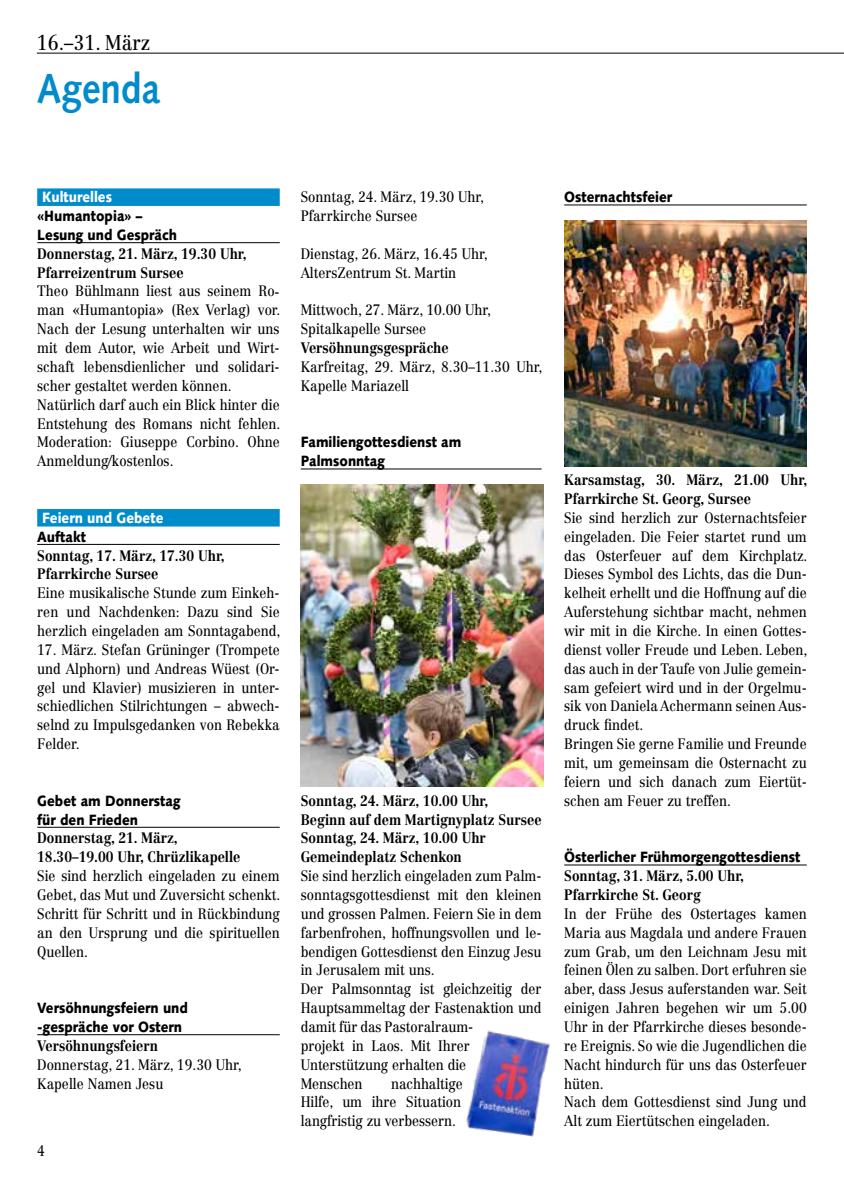
<style>
.page{position:relative;width:844px;height:1191px;background:#fff}
.page>*{position:absolute;margin:0;border:0;box-sizing:border-box;transform-origin:0 0}
.t1{font:700 42px "Syntax LT Std";color:#008bcb;scale:.88 1}
.t2{font:21px "Centennial LT Std";color:#000;scale:.88 1}
.t3{font:14.88px/18.9px "Centennial LT Std";color:#000;scale:.88 1}
.t4{font:700 14.88px/18.9px "Centennial LT Std";color:#000;scale:.88 1}
.t5{font:900 14.88px/18.9px "Syntax LT Std";color:#000;scale:.88 1}
.t6{font:900 14.88px "Syntax LT Std";color:#fff;scale:.88 1}
</style>
<div class="page">
<hr style="left:37px;top:53px;width:806px;height:1px;background:#000">
<div style="left:37px;top:188px;width:243px;height:18px;background:#008bcb"></div>
<hr style="left:37px;top:242px;width:243px;height:1px;background:#000">
<div style="left:37px;top:509px;width:243px;height:17px;background:#008bcb"></div>
<hr style="left:37px;top:544px;width:243px;height:1px;background:#000">
<hr style="left:37px;top:827px;width:243px;height:1px;background:#000">
<hr style="left:37px;top:1034px;width:243px;height:1px;background:#000">
<hr style="left:301px;top:469px;width:240px;height:1px;background:#000">
<hr style="left:564px;top:205px;width:242px;height:1px;background:#000">
<hr style="left:564px;top:864px;width:242px;height:1px;background:#000">
<img style="left:301px;top:484px;width:242px;height:303px">
<img style="left:466px;top:1030px;width:85px;height:107px">
<img style="left:564px;top:221px;width:242px;height:245px">
<h2 class="t2" style="left:37px;top:30px;width:130px">16.–31. März</h2>
<h1 class="t1" style="left:37px;top:64px;width:142px">Agenda</h1>
<p class="t6" style="left:42px;top:188px;width:81px">Kulturelles</p>
<p class="t5" style="left:37px;top:206px;width:160px">«Humantopia» –<br>Lesung und Gespräch</p>
<p class="t4" style="left:37px;top:244px;width:239px">Donnerstag, 21. März, 19.30 Uhr,<br>Pfarreizentrum Sursee</p>
<p class="t3" style="left:37px;top:282px;width:278px">Theo Bühlmann liest aus seinem Ro&shy;man «Humantopia» (Rex Verlag) vor.<br>Nach der Lesung unterhalten wir uns mit dem Autor, wie Arbeit und Wirt&shy;schaft lebensdienlicher und solidari&shy;scher gestaltet werden können.<br>Natürlich darf auch ein Blick hinter die Entstehung des Romans nicht fehlen.<br>Moderation: Giuseppe Corbino. Ohne Anmeldung/kostenlos.</p>
<p class="t6" style="left:42px;top:509px;width:139px">Feiern und Gebete</p>
<p class="t5" style="left:37px;top:527px;width:57px">Auftakt</p>
<p class="t4" style="left:37px;top:546px;width:215px">Sonntag, 17. März, 17.30 Uhr,<br>Pfarrkirche Sursee</p>
<p class="t3" style="left:37px;top:583px;width:278px;text-align:justify">Eine musikalische Stunde zum Einkeh&shy;ren und Nachdenken: Dazu sind Sie herzlich eingeladen am Sonntagabend,</p>
<p class="t3" style="left:37px;top:640px;width:277px;text-align:justify">17. März. Stefan Grüninger (Trompete und Alphorn) und Andreas Wüest (Or&shy;gel und Klavier) musizieren in unter&shy;schiedlichen Stilrichtungen – abwech&shy;selnd zu Impulsgedanken von Rebekka Felder.</p>
<p class="t5" style="left:37px;top:791px;width:164px">Gebet am Donnerstag für den Frieden</p>
<p class="t4" style="left:37px;top:828px;width:232px">Donnerstag, 21. März,<br>18.30–19.00 Uhr, Chrüzlikapelle</p>
<p class="t3" style="left:37px;top:866px;width:278px;text-align:justify">Sie sind herzlich eingeladen zu einem Gebet, das Mut und Zuversicht schenkt.<br>Schritt für Schritt und in Rückbindung an den Ursprung und die spirituellen Quellen.</p>
<p class="t5" style="left:37px;top:998px;width:173px">Versöhnungsfeiern und -gespräche vor Ostern</p>
<p class="t4" style="left:37px;top:1036px;width:139px">Versöhnungsfeiern</p>
<p class="t3" style="left:37px;top:1055px;width:234px">Donnerstag, 21. März, 19.30 Uhr,<br>Kapelle Namen Jesu</p>
<p class="t3" style="left:37px;top:1141px;width:10px">4</p>
<p class="t3" style="left:301px;top:188px;width:210px">Sonntag, 24. März, 19.30 Uhr,<br>Pfarrkirche Sursee</p>
<p class="t3" style="left:301px;top:244px;width:214px">Dienstag, 26. März, 16.45 Uhr,<br>AltersZentrum St. Martin</p>
<p class="t3" style="left:301px;top:301px;width:218px">Mittwoch, 27. März, 10.00 Uhr,<br>Spitalkapelle Sursee</p>
<p class="t4" style="left:301px;top:338px;width:170px">Versöhnungsgespräche</p>
<p class="t3" style="left:301px;top:357px;width:276px">Karfreitag, 29. März, 8.30–11.30 Uhr,<br>Kapelle Mariazell</p>
<p class="t5" style="left:301px;top:433px;width:184px">Familiengottesdienst am<br>Palmsonntag</p>
<p class="t4" style="left:301px;top:791px;width:275px">Sonntag, 24. März, 10.00 Uhr,<br>Beginn auf dem Martignyplatz Sursee<br>Sonntag, 24. März, 10.00 Uhr<br>Gemeindeplatz Schenkon</p>
<p class="t3" style="left:301px;top:866px;width:275px">Sie sind herzlich eingeladen zum Palm&shy;sonntagsgottesdienst mit den kleinen und grossen Palmen. Feiern Sie in dem farbenfrohen, hoffnungsvollen und le&shy;bendigen Gottesdienst den Einzug Jesu in Jerusalem mit uns.<br>Der Palmsonntag ist gleichzeitig der<br>Hauptsammeltag der Fastenaktion und damit für das Pastoralraum-<br>projekt in Laos. Mit Ihrer<br>Unterstützung erhalten die<br>Menschen</p>
<p class="t3" style="left:301px;top:1074px;width:186px;text-align:justify;text-indent:90px">nachhaltige Hilfe, um ihre Situation langfristig zu verbessern.</p>
<p class="t5" style="left:564px;top:188px;width:124px">Osternachtsfeier</p>
<p class="t4" style="left:564px;top:470px;width:277px">Karsamstag, 30. März, 21.00 Uhr,<br>Pfarrkirche St. Georg, Sursee</p>
<p class="t3" style="left:564px;top:508px;width:278px">Sie sind herzlich zur Osternachtsfeier eingeladen. Die Feier startet rund um das Osterfeuer auf dem Kirchplatz.<br>Dieses Symbol des Lichts, das die Dun&shy;kelheit erhellt und die Hoffnung auf die Auferstehung sichtbar macht, nehmen wir mit in die Kirche. In einen Gottes&shy;dienst voller Freude und Leben. Leben, das auch in der Taufe von Julie gemein&shy;sam gefeiert wird und in der Orgelmu&shy;sik von Daniela Achermann seinen Aus&shy;druck findet.<br>Bringen Sie gerne Familie und Freunde mit, um gemeinsam die Osternacht zu feiern und sich danach zum Eiertüt&shy;schen am Feuer zu treffen.</p>
<p class="t5" style="left:564px;top:847px;width:270px">Österlicher Frühmorgengottesdienst</p>
<p class="t4" style="left:564px;top:866px;width:206px">Sonntag, 31. März, 5.00 Uhr,<br>Pfarrkirche St. Georg</p>
<p class="t3" style="left:564px;top:904px;width:277px">In der Frühe des Ostertages kamen Maria aus Magdala und andere Frauen zum Grab, um den Leichnam Jesu mit feinen Ölen zu salben. Dort erfuhren sie aber, dass Jesus auferstanden war. Seit einigen Jahren begehen wir um 5.00<br>Uhr in der Pfarrkirche dieses besonde&shy;re Ereignis. So wie die Jugendlichen die Nacht hindurch für uns das Osterfeuer hüten.<br>Nach dem Gottesdienst sind Jung und Alt zum Eiertütschen eingeladen.</p>
</div>
